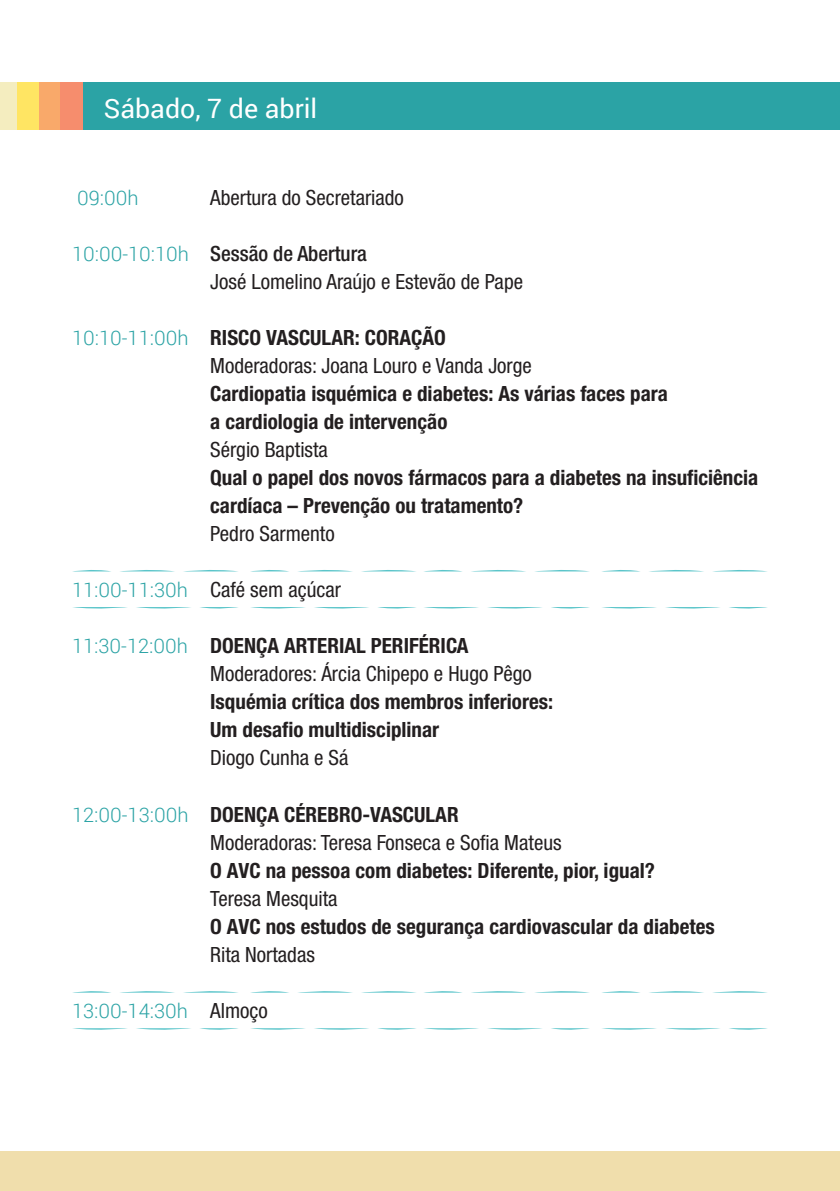
<style>
.page{position:relative;width:840px;height:1191px;background:#fff}
.page>*{position:absolute;margin:0;border:0;box-sizing:border-box;transform-origin:0 0}
.t1{font:26.6px "Roboto";color:#fff}
.t2{font:condensed 21px/28px "Helvetica Neue";color:#231f20}
.t3{font:700 condensed 21px/28px "Helvetica Neue";color:#231f20}
.t4{font:300 20px "Roboto";color:#2ba3a5}
.s1{font-family:"Roboto";font-weight:300;font-stretch:normal;font-size:20px;color:#2ba3a5}
.s2{font-weight:500}
.s3{font-weight:700}
.s4{font-family:"Helvetica Neue";font-weight:400;font-stretch:condensed;font-size:21px;color:#231f20}
</style>
<div class="page">
<div style="left:0;top:82px;width:43px;height:47px;background:#f4edbf"></div>
<div style="left:17px;top:82px;width:43px;height:47px;background:#ffe563"></div>
<div style="left:40px;top:82px;width:43px;height:47px;background:#f9a96a"></div>
<div style="left:60px;top:82px;width:44px;height:47px;background:#f68d6d"></div>
<div style="left:83px;top:82px;width:756px;height:47px;background:#2ba3a5"></div>
<svg style="left:718px;top:570px;width:46px;height:1px"></svg>
<svg style="left:654px;top:570px;width:46px;height:1px"></svg>
<svg style="left:605px;top:570px;width:33px;height:1px"></svg>
<svg style="left:540px;top:570px;width:46px;height:1px"></svg>
<svg style="left:476px;top:570px;width:46px;height:1px"></svg>
<svg style="left:427px;top:570px;width:33px;height:1px"></svg>
<svg style="left:367px;top:570px;width:45px;height:1px"></svg>
<svg style="left:303px;top:570px;width:46px;height:1px"></svg>
<svg style="left:254px;top:570px;width:32px;height:1px"></svg>
<svg style="left:189px;top:570px;width:45px;height:1px"></svg>
<svg style="left:125px;top:570px;width:46px;height:1px"></svg>
<svg style="left:76px;top:570px;width:32px;height:1px"></svg>
<svg style="left:73px;top:607px;width:54px;height:2px"></svg>
<svg style="left:136px;top:607px;width:55px;height:2px"></svg>
<svg style="left:200px;top:607px;width:38px;height:2px"></svg>
<svg style="left:251px;top:607px;width:54px;height:2px"></svg>
<svg style="left:314px;top:607px;width:55px;height:2px"></svg>
<svg style="left:378px;top:607px;width:38px;height:2px"></svg>
<svg style="left:424px;top:607px;width:55px;height:2px"></svg>
<svg style="left:487px;top:607px;width:55px;height:2px"></svg>
<svg style="left:551px;top:607px;width:38px;height:2px"></svg>
<svg style="left:602px;top:607px;width:54px;height:2px"></svg>
<svg style="left:665px;top:607px;width:55px;height:2px"></svg>
<svg style="left:729px;top:607px;width:38px;height:2px"></svg>
<svg style="left:722px;top:991px;width:39px;height:1px"></svg>
<svg style="left:658px;top:991px;width:39px;height:1px"></svg>
<svg style="left:608px;top:991px;width:28px;height:1px"></svg>
<svg style="left:544px;top:991px;width:39px;height:1px"></svg>
<svg style="left:481px;top:991px;width:38px;height:1px"></svg>
<svg style="left:430px;top:991px;width:28px;height:1px"></svg>
<svg style="left:371px;top:991px;width:39px;height:1px"></svg>
<svg style="left:307px;top:991px;width:39px;height:1px"></svg>
<svg style="left:257px;top:991px;width:28px;height:1px"></svg>
<svg style="left:193px;top:991px;width:39px;height:1px"></svg>
<svg style="left:129px;top:991px;width:39px;height:1px"></svg>
<svg style="left:79px;top:991px;width:28px;height:1px"></svg>
<svg style="left:73px;top:1028px;width:54px;height:2px"></svg>
<svg style="left:136px;top:1028px;width:55px;height:2px"></svg>
<svg style="left:200px;top:1028px;width:38px;height:2px"></svg>
<svg style="left:251px;top:1028px;width:54px;height:2px"></svg>
<svg style="left:314px;top:1028px;width:55px;height:2px"></svg>
<svg style="left:378px;top:1028px;width:38px;height:2px"></svg>
<svg style="left:424px;top:1028px;width:55px;height:2px"></svg>
<svg style="left:487px;top:1028px;width:55px;height:2px"></svg>
<svg style="left:551px;top:1028px;width:38px;height:2px"></svg>
<svg style="left:602px;top:1028px;width:54px;height:2px"></svg>
<svg style="left:665px;top:1028px;width:55px;height:2px"></svg>
<svg style="left:729px;top:1028px;width:38px;height:2px"></svg>
<div style="left:0;top:1151px;width:839px;height:40px;background:#f0deac"></div>
<p class="t1" style="left:104px;top:90px;width:215px">Sábado, 7 de abril</p>
<p class="t4" style="left:77px;top:184px;width:63px">09:00h</p>
<p class="t2" style="left:210px;top:184px;width:195px">Abertura do Secretariado</p>
<p class="t2" style="left:210px;top:240px;width:314px;text-indent:-138px"><span class="s1">10:00-10:10h</span> <span class="s2">Sessão de Abertura<br></span>José Lomelino Araújo e Estevão de Pape</p>
<p class="t2" style="left:210px;top:324px;width:323px;text-indent:-138px"><span class="s1">10:10-11:00h</span> <span class="s3">RISCO VASCULAR: CORAÇÃO<br></span>Moderadoras: Joana Louro e Vanda Jorge</p>
<p class="t3" style="left:210px;top:379px;width:459px">Cardiopatia isquémica e diabetes: As várias faces para a cardiologia de intervenção</p>
<p class="t2" style="left:210px;top:436px;width:119px">Sérgio Baptista</p>
<p class="t3" style="left:210px;top:463px;width:549px">Qual o papel dos novos fármacos para a diabetes na insuficiência cardíaca – Prevenção ou tratamento?</p>
<p class="t2" style="left:210px;top:520px;width:126px">Pedro Sarmento</p>
<p class="t2" style="left:72px;top:576px;width:270px"><span class="s1">11:00-11:30h</span> Café sem açúcar</p>
<p class="t2" style="left:210px;top:632px;width:323px;text-indent:-138px"><span class="s1">11:30-12:00h</span> <span class="s3">DOENÇA ARTERIAL PERIFÉRICA<br></span>Moderadores: Árcia Chipepo e Hugo Pêgo</p>
<p class="t3" style="left:210px;top:687px;width:344px">Isquémia crítica dos membros inferiores:<br>Um desafio multidisciplinar</p>
<p class="t2" style="left:210px;top:744px;width:139px">Diogo Cunha e Sá</p>
<p class="t2" style="left:210px;top:800px;width:353px;text-indent:-138px"><span class="s1">12:00-13:00h</span> <span class="s3">DOENÇA CÉREBRO-VASCULAR<br></span>Moderadoras: Teresa Fonseca e Sofia Mateus</p>
<p class="t3" style="left:210px;top:855px;width:446px">O AVC na pessoa com diabetes: Diferente, pior, igual?</p>
<p class="t2" style="left:210px;top:884px;width:129px">Teresa Mesquita</p>
<p class="t3" style="left:210px;top:911px;width:506px">O AVC nos estudos de segurança cardiovascular da diabetes</p>
<p class="t2" style="left:210px;top:940px;width:106px">Rita Nortadas</p>
<p class="t4" style="left:72px;top:996px;width:197px">13:00-14:30h <span class="s4">Almoço</span></p>
</div>
